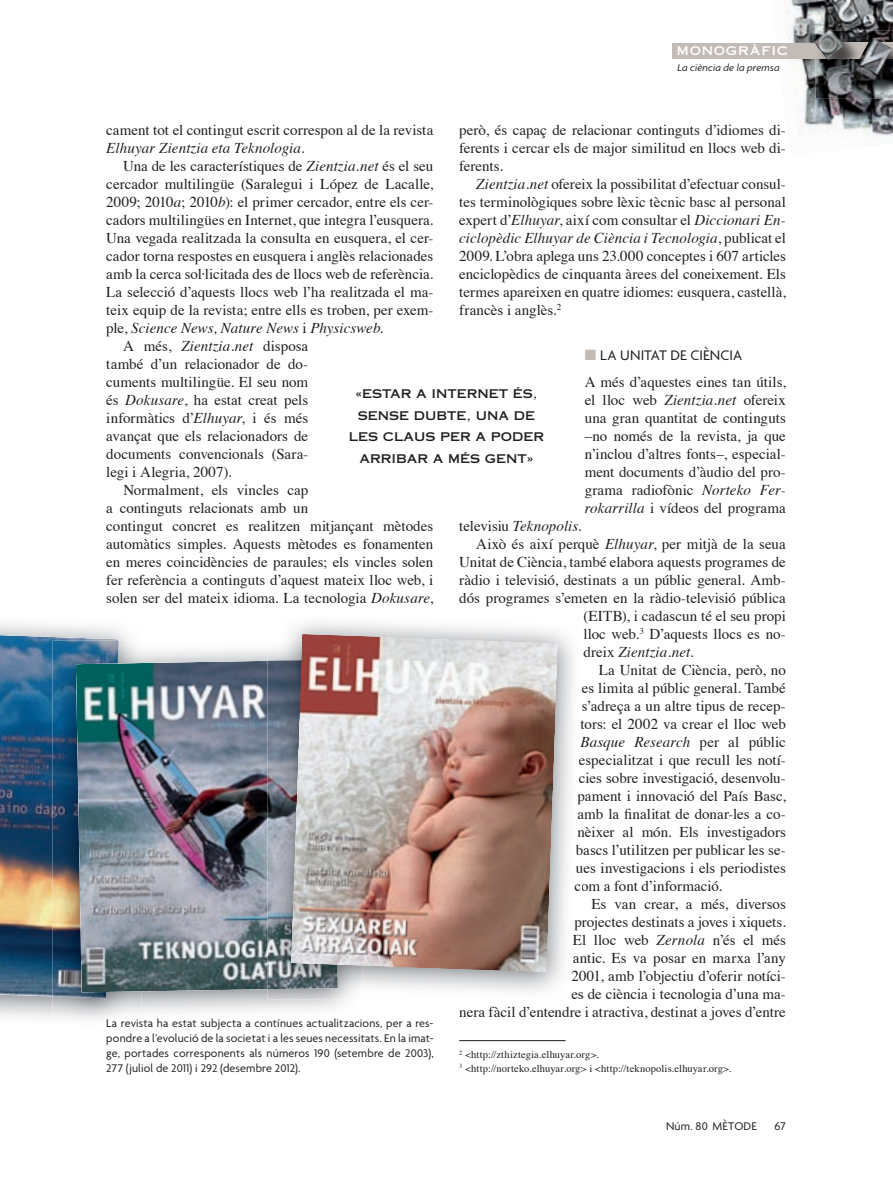
<style>
.page{position:relative;width:893px;height:1191px;background:#fff}
.page>*{position:absolute;margin:0;border:0;box-sizing:border-box;transform-origin:0 0}
.t1{font:15px/18px "Times";color:#231f20;text-align:justify}
.t2{font:italic 15px "Times";letter-spacing:.005em;color:#231f20}
.t3{font:15px "Agenda";letter-spacing:.01em;color:#231f20}
.t4{font:12px/15px "Agenda";letter-spacing:.015em;color:#231f20;text-align:justify}
.t5{font:12px/21.8px "Copperplate Thirty One AB";color:#231f20;text-align:center}
.t6{font:12px "Copperplate Thirty One AB";letter-spacing:.06em;color:#fff}
.t7{font:10.5px/13.5px "Times";letter-spacing:.01em;color:#231f20}
.t8{font:italic 10.5px "Agenda";letter-spacing:.015em;color:#231f20}
.s1{font-style:italic}
.s2{font-style:normal}
.s3{color:#c3bbb6}
</style>
<div class="page">
<img style="left:769px;top:0;width:124px;height:136px">
<hr style="left:459px;top:1040px;width:107px;height:1px;background:#231f20">
<div style="left:673px;top:43px;width:220px;height:15px;background:#c3bbb6"></div>
<img style="left:816px;top:31px;width:77px;height:67px">
<img style="left:892px;top:43px;width:1px;height:15px">
<img style="left:813px;top:28px;width:79px;height:52px">
<img style="left:0;top:623px;width:129px;height:395px">
<img style="left:0;top:634px;width:119px;height:362px">
<img style="left:53px;top:640px;width:293px;height:379px">
<img style="left:53px;top:640px;width:66px;height:358px">
<img style="left:76px;top:661px;width:192px;height:331px">
<img style="left:268px;top:640px;width:93px;height:359px">
<img style="left:268px;top:659px;width:70px;height:330px">
<img style="left:291px;top:634px;width:267px;height:338px">
<p class="t6" style="left:677px;top:44px;width:113px">MONOGRÀFIC</p>
<p class="t8" style="left:677px;top:63px;width:104px">La ciència de la premsa</p>
<p class="t1" style="left:106px;top:122px;width:329px">cament tot el contingut escrit correspon al de la revista<br><span class="s1">Elhuyar Zientzia eta Teknologia</span>.</p>
<p class="t1" style="left:123px;top:158px;width:312px">Una de les característiques de <span class="s1">Zientzia.net</span> és el seu</p>
<p class="t1" style="left:106px;top:176px;width:329px">cercador multilingüe (Saralegui i López de Lacalle,</p>
<p class="t1" style="left:106px;top:194px;width:329px">2009; 2010<span class="s1">a</span>; 2010<span class="s1">b</span>): el primer cercador, entre els cer-</p>
<p class="t1" style="left:106px;top:212px;width:329px">cadors multilingües en Internet, que integra l’eusquera.</p>
<p class="t1" style="left:106px;top:230px;width:329px">Una vegada realitzada la consulta en eusquera, el cer-</p>
<p class="t1" style="left:106px;top:248px;width:329px">cador torna respostes en eusquera i anglès relacio nades</p>
<p class="t1" style="left:106px;top:266px;width:329px">amb la cerca sol·licitada des de llocs web de referència.</p>
<p class="t1" style="left:106px;top:284px;width:329px">La selecció d’aquests llocs web l’ha realitzada el ma-</p>
<p class="t1" style="left:106px;top:302px;width:329px">teix equip de la revista; entre ells es troben, per exem-</p>
<p class="t2" style="left:106px;top:321px;width:279px"><span class="s2">ple,</span> Science News, Nature News <span class="s2">i</span> Physicsweb<span class="s2">.</span></p>
<p class="t1" style="left:123px;top:338px;width:186px">A més, <span class="s1">Zientzia.net</span> disposa</p>
<p class="t1" style="left:106px;top:356px;width:203px">també d’un relacionador de do-</p>
<p class="t1" style="left:106px;top:374px;width:203px">cuments multilingüe. El seu nom</p>
<p class="t1" style="left:106px;top:392px;width:203px">és <span class="s1">Dokusare</span>, ha estat creat pels</p>
<p class="t1" style="left:106px;top:410px;width:203px">informàtics d’<span class="s1">Elhuyar</span>, i és més</p>
<p class="t1" style="left:106px;top:428px;width:203px">avançat que els relacionadors de</p>
<p class="t1" style="left:106px;top:446px;width:203px">documents convencio nals (Sara-</p>
<p class="t1" style="left:106px;top:464px;width:127px">legi i Alegria, 2007).</p>
<p class="t1" style="left:123px;top:482px;width:187px">Normalment, els vincles cap</p>
<p class="t1" style="left:106px;top:500px;width:203px">a continguts relacionats amb un</p>
<p class="t1" style="left:106px;top:518px;width:328px">contingut concret es realitzen mitjançant mètodes</p>
<p class="t1" style="left:106px;top:536px;width:328px">automàtics simples. Aquests mètodes es fonamenten</p>
<p class="t1" style="left:106px;top:554px;width:329px">en meres coincidències de paraules; els vincles solen</p>
<p class="t1" style="left:106px;top:572px;width:329px">fer referència a continguts d’aquest mateix lloc web, i</p>
<p class="t1" style="left:106px;top:590px;width:328px">solen ser del mateix idioma. La tecnologia <span class="s1">Dokusare</span>,</p>
<p class="t1" style="left:459px;top:122px;width:328px">però, és capaç de relacionar continguts d’idiomes di&shy;ferents i cercar els de major similitud en llocs web di&shy;ferents.</p>
<p class="t1" style="left:459px;top:176px;width:328px;text-indent:17px"><span class="s1">Zientzia.net</span> ofereix la possibilitat d’efectuar consul&shy;tes terminològiques sobre lèxic tècnic basc al personal expert d’<span class="s1">Elhuyar</span>, així com consultar el <span class="s1">Diccionari En&shy;ciclopèdic Elhuyar de Ciència i Tecnologia</span>, publicat el 2009. L’obra aplega uns 23.000 conceptes i 607 articles enciclopèdics de cinquanta àrees del coneixement. Els termes apareixen en quatre idiomes: eusquera, castellà, francès i anglès.<sup>2</sup></p>
<p class="t3" style="left:585px;top:349px;width:159px"><span class="s3">■</span> LA UNITAT DE CIÈNCIA</p>
<p class="t1" style="left:585px;top:374px;width:203px">A més d’aquestes eines tan útils, el lloc web <span class="s1">Zientzia.net</span> ofereix una gran quantitat de continguts –no només de la revista, ja que n’inclou d’altres fonts–, especial&shy;ment documents d’àudio del pro&shy;grama radiofònic <span class="s1">Norteko Fer&shy;rokarrilla</span> i vídeos del programa</p>
<p class="t1" style="left:459px;top:518px;width:124px">televisiu <span class="s1">Teknopolis</span>.</p>
<p class="t1" style="left:476px;top:536px;width:311px">Això és així perquè <span class="s1">Elhuyar</span>, per mitjà de la seua</p>
<p class="t1" style="left:459px;top:554px;width:328px">Unitat de Ciència, també elabora aquests programes de</p>
<p class="t1" style="left:459px;top:572px;width:328px">ràdio i televisió, destinats a un públic general. Amb-</p>
<p class="t1" style="left:459px;top:590px;width:328px">dós programes s’emeten en la ràdio-televisió pública</p>
<p class="t1" style="left:583px;top:608px;width:204px">(EITB), i cadascun té el seu propi</p>
<p class="t1" style="left:583px;top:626px;width:204px">lloc web.<sup>3</sup> D’aquests llocs es no-</p>
<p class="t2" style="left:583px;top:645px;width:112px"><span class="s2">dreix</span> Zientzia.net<span class="s2">.</span></p>
<p class="t1" style="left:599px;top:662px;width:188px">La Unitat de Ciència, però, no</p>
<p class="t1" style="left:582px;top:680px;width:205px">es limita al públic general. També</p>
<p class="t1" style="left:582px;top:698px;width:206px">s’adreça a un altre tipus de recep-</p>
<p class="t1" style="left:580px;top:716px;width:207px">tors: el 2002 va crear el lloc web</p>
<p class="t2" style="left:580px;top:735px;width:207px">Basque Research <span class="s2">per al públic</span></p>
<p class="t1" style="left:579px;top:752px;width:209px">especialitzat i que recull les notí-</p>
<p class="t1" style="left:579px;top:770px;width:208px">cies sobre investigació, desenvolu-</p>
<p class="t1" style="left:577px;top:788px;width:210px">pament i innovació del País Basc,</p>
<p class="t1" style="left:577px;top:806px;width:210px">amb la finalitat de donar-les a co-</p>
<p class="t1" style="left:577px;top:824px;width:210px">nèixer al món. Els investigadors</p>
<p class="t1" style="left:576px;top:842px;width:212px">bascs l’utilitzen per publicar les se-</p>
<p class="t1" style="left:576px;top:860px;width:212px">ues investigacions i els periodistes</p>
<p class="t1" style="left:574px;top:878px;width:149px">com a font d’informació.</p>
<p class="t1" style="left:591px;top:896px;width:196px">Es van crear, a més, diversos</p>
<p class="t1" style="left:574px;top:914px;width:213px">projectes destinats a joves i xiquets.</p>
<p class="t1" style="left:573px;top:932px;width:214px">El lloc web <span class="s1">Zernola</span> n’és el més</p>
<p class="t1" style="left:573px;top:950px;width:215px">antic. Es va posar en marxa l’any</p>
<p class="t1" style="left:571px;top:968px;width:216px">2001, amb l’objectiu d’oferir notíci-</p>
<p class="t1" style="left:571px;top:986px;width:216px">es de ciència i tecnologia d’una ma-</p>
<p class="t1" style="left:459px;top:1004px;width:328px">nera fàcil d’entendre i atractiva, destinat a joves d’entre</p>
<p class="t7" style="left:459px;top:1049px;width:273px"><sup>2</sup> &lt;http://zthiztegia.elhuyar.org&gt;.<br><sup>3</sup> &lt;http://norteko.elhuyar.org&gt; i &lt;http://teknopolis.elhuyar.org&gt;.</p>
<p class="t5" style="left:349px;top:383px;width:197px">«ESTAR A INTERNET ÉS,<br>SENSE DUBTE, UNA DE<br>LES CLAUS PER A PODER<br>ARRIBAR A MÉS GENT»</p>
<p class="t4" style="left:106px;top:1016px;width:329px">La revista ha estat subjecta a contínues actualitzacions, per a res&shy;pondre a l’evolució de la societat i a les seues necessitats. En la imat&shy;ge, portades corresponents als números 190 (setembre de 2003), 277 (juliol de 2011) i 292 (desembre 2012).</p>
<p class="t4" style="left:666px;top:1119px;width:92px">Núm. 80 MÈTODE</p>
<p class="t4" style="left:774px;top:1119px;width:13px">67</p>
</div>
